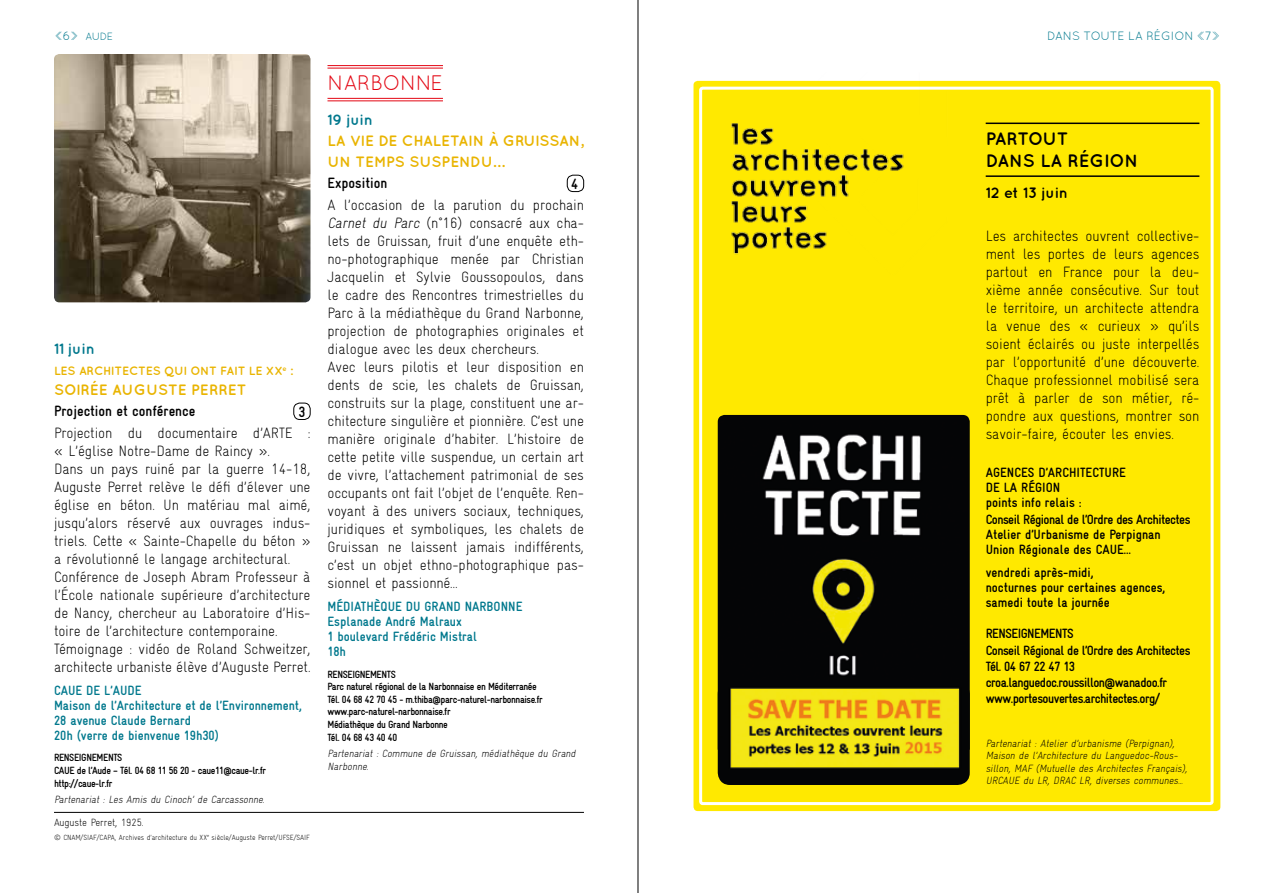
<style>
.page{position:relative;width:1276px;height:893px;background:#fff}
.page>*{position:absolute;margin:0;border:0;box-sizing:border-box;transform-origin:0 0}
.t1{font:21px "Quicksand";letter-spacing:-.015em;color:#e30613}
.t2{font:700 18px/21.6px "Quicksand";letter-spacing:-.02em;color:#000}
.t3{font:300 condensed 15px/18px "Gravur";letter-spacing:-.01em;color:#000}
.t4{font:700 15px "Quicksand";color:#e9b400}
.t5{font:700 condensed 15px "Gravur";color:#000}
.t6{font:700 15px "Quicksand";color:#00788d}
.t7{font:700 15px "Quicksand";color:#000}
.t8{font:700 condensed 13.5px/15.3px "Gravur";color:#000}
.t9{font:700 condensed 13.5px/15px "Gravur";color:#00788d}
.t10{font:700 condensed 13.5px/16.2px "Gravur";letter-spacing:-.04em;color:#000}
.t11{font:700 12px "Quicksand";letter-spacing:-.01em;color:#e9b400}
.t12{font:12px "Quicksand";color:#00788d}
.t13{font:300 12px "Quicksand";color:#00788d}
.t14{font:italic 300 condensed 10.5px/12.6px "Gravur";color:#000}
.t15{font:700 condensed 10.5px/12.6px "Gravur";letter-spacing:-.04em;color:#000}
.t16{font:300 condensed 10.5px "Gravur";letter-spacing:-.01em;color:#000}
.t17{font:300 condensed 7.5px "Gravur";letter-spacing:-.01em;color:#000}
.s1{font-weight:400}
.s2{font-weight:400;font-size:10.5px}
.s3{font-style:italic}
.s4{font-weight:300}
</style>
<div class="page">
<hr style="left:54px;top:812px;width:530px;height:1px;background:#000">
<hr style="left:638px;top:0;width:1px;height:893px;background:#000">
<div style="left:693px;top:81px;width:527px;height:730px;background:#ffe900;border-radius:4px"></div>
<div style="left:699px;top:87px;width:514px;height:718px;border:3px solid #fff;border-radius:2px"></div>
<hr style="left:327px;top:65px;width:116px;height:1px;background:#e30613">
<hr style="left:327px;top:68px;width:116px;height:1px;background:#e30613">
<hr style="left:327px;top:98px;width:116px;height:1px;background:#e30613">
<hr style="left:327px;top:101px;width:116px;height:1px;background:#e30613">
<div style="left:293px;top:403px;width:17px;height:17px;border:1px solid #000;border-radius:6px"></div>
<div style="left:567px;top:175px;width:17px;height:17px;border:1px solid #000;border-radius:6px"></div>
<img style="left:54px;top:54px;width:256px;height:248px">
<hr style="left:985px;top:123px;width:214px;height:1px;background:#000">
<hr style="left:985px;top:175px;width:214px;height:2px;background:#000">
<img style="left:714px;top:80px;width:248px;height:175px">
<img style="left:718px;top:415px;width:251px;height:267px">
<img style="left:718px;top:682px;width:251px;height:103px">
<p class="t13" style="left:55px;top:29px;width:58px">&lt;&lt;<span class="s1">6</span>&gt;&gt; <span class="s2">AUDE</span></p>
<p class="t6" style="left:54px;top:340px;width:42px">11 JUIN</p>
<p class="t11" style="left:54px;top:364px;width:41px">LES ARCHITECTES</p>
<p class="t11" style="left:164px;top:364px;width:63px">QUI ONT FAIT</p>
<p class="t11" style="left:249px;top:364px;width:46px">LE XX<sup>E</sup> :</p>
<p class="t4" style="left:54px;top:380px;width:80px">SOIRÉE AUGUSTE</p>
<p class="t4" style="left:191px;top:380px;width:19px">PERRET</p>
<p class="t5" style="left:54px;top:402px;width:143px">Projection et conférence</p>
<p class="t3" style="left:54px;top:424px;width:258px">Projection du documentaire d’ARTE : « L’église N otre-Dame de Raincy ».<br>Dans un pays ruiné par la guerre 14-18, Auguste Perret relève le défi d’élever une église en béton. U n matériau mal aimé, jusqu’alors réservé aux ouvrages indus&shy;triels. Cette « Sainte-Chapelle du béton » a révolutionné le langage architectural.<br>Conférence de Joseph Abram Professeur à l’École nationale supérieure d’architecture de Nancy, chercheur au Laboratoire d’His&shy;toire de l’architecture contemporaine.<br>Témoignage : vidéo de Roland Schweitzer, architecte urbaniste élève d’Auguste Perret.</p>
<p class="t9" style="left:54px;top:683px;width:249px">CAUE de l’Aud e<br>Maison de l’Architecture et de l’Environnement,<br>28 avenue Claude Bernard<br>20h (verre de bienvenue 19h30)</p>
<p class="t15" style="left:54px;top:751px;width:213px">Renseign ements<br>CAUE de l’Aude – Tél. 04 68 11 56 20 - caue11@caue-lr.fr http://caue-lr.fr</p>
<p class="t14" style="left:54px;top:794px;width:214px">Partenariat : Les Amis du Cinoch’ de Carcassonne.</p>
<p class="t5" style="left:298px;top:403px;width:8px">3</p>
<p class="t16" style="left:54px;top:817px;width:91px">Auguste Perret, 1925.</p>
<p class="t17" style="left:54px;top:833px;width:257px">© CNAM/SIAF/CAPA, Archives d’architecture du XX<sup>e</sup> siècle/Auguste Perret/U FSE/SAIF</p>
<h1 class="t1" style="left:327px;top:70px;width:44px">NARBO</h1>
<h1 class="t1" style="left:400px;top:70px;width:40px">NNE</h1>
<p class="t6" style="left:327px;top:110px;width:47px">19 JUIN</p>
<p class="t4" style="left:327px;top:131px;width:32px">LA VIE</p>
<p class="t4" style="left:378px;top:131px;width:33px">DE CHALETAI</p>
<p class="t4" style="left:473px;top:131px;width:53px">N À GRUISSA</p>
<p class="t4" style="left:569px;top:131px;width:17px">N,</p>
<p class="t4" style="left:327px;top:152px;width:39px">UN TEMPS</p>
<p class="t4" style="left:409px;top:152px;width:11px">SUSPE</p>
<p class="t4" style="left:459px;top:152px;width:45px">NDU…</p>
<p class="t5" style="left:327px;top:174px;width:61px">Exposition</p>
<p class="t3" style="left:327px;top:196px;width:258px">A l’occasion de la parution du prochain <span class="s3">Carnet du Parc</span> (n°16) consacré aux cha&shy;lets de Gruissan, fruit d’une enquête eth&shy;no-photographique menée par Christian Jacquelin et Sylvie Goussopoulos, dans le cadre des Rencontres trimestrielles du Parc à la médiathèque du Grand Narbonne, projection de photographies originales et dialogue avec les deux chercheurs.<br>Avec leurs pilotis et leur disposition en dents de scie, les chalets de Gruissan, construits sur la plage, constituent une ar&shy;chitecture singulière et pionnière. C’est une manière originale d’habiter. L’histoire de cette petite ville suspendue, un certain art de vivre, l’attachement patrimonial de ses occupants ont fait l’objet de l’enquête. Ren&shy;voyant à des univers sociaux, techniques, juridiques et symboliques, les chalets de Gruissan ne laissent jamais indifférents, c’est un objet ethno-photographique pas&shy;sionnel et passionné…</p>
<p class="t9" style="left:327px;top:599px;width:112px">Médiathèque du Grand</p>
<p class="t9" style="left:465px;top:599px;width:16px">Narbonn</p>
<p class="t9" style="left:516px;top:599px;width:8px">e</p>
<p class="t9" style="left:327px;top:614px;width:151px">Esplanade André Malraux<br>1 boulevard Frédéric Mistral<br>18h</p>
<p class="t15" style="left:327px;top:668px;width:217px">Renseign ements<br>Parc naturel régional de la Narbonnaise en Méditerranée Tél. 04 68 42 70 45 - m.thiba@parc-naturel-narbonnaise.fr www.parc-naturel-narbonnaise.fr<br>Médiathèque du Grand Narbonne<br>Tél. 04 68 43 40 40</p>
<p class="t14" style="left:327px;top:747px;width:252px">Partenariat : Commune de Gruissan, médiathèque du Grand<br>Narbonne.</p>
<p class="t5" style="left:571px;top:175px;width:9px">4</p>
<p class="t12" style="left:1047px;top:29px;width:175px">DAN S TOUTE LA RÉGI ON <span class="s4">&lt;&lt;</span>7<span class="s4">&gt;&gt;</span></p>
<p class="t2" style="left:985px;top:128px;width:150px">PARTOUT<br>DAN S LA RÉGION</p>
<p class="t7" style="left:985px;top:183px;width:84px">12 ET 13 JUIN</p>
<p class="t3" style="left:985px;top:227px;width:215px;text-align:justify">Les architectes ouvrent collective&shy;ment les portes de leurs agences partout en France pour la deu&shy;xième année consécutive. Sur tout le territoire, un architecte attendra la venue des « curieux » qu’ils soient éclairés ou juste interpellés par l’opportunité d’une découverte.<br>Chaque professionnel mobilisé sera prêt à parler de son métier, ré&shy;pondre aux questions, montrer son savoir-faire, écouter les envies.</p>
<p class="t10" style="left:985px;top:465px;width:71px">Agences d’arch</p>
<p class="t10" style="left:1076px;top:465px;width:24px">itectur</p>
<p class="t10" style="left:1119px;top:465px;width:8px">e</p>
<p class="t8" style="left:985px;top:480px;width:206px">de la région<br>points info relais :<br>Conseil Régional de l’Ordre des Architectes<br>Atelier d’Urbanisme de Perpignan<br>Union Régionale des CAUE…</p>
<p class="t8" style="left:985px;top:565px;width:181px">vendredi après-midi,<br>nocturnes pour certaines agences, samedi toute la journée</p>
<p class="t10" style="left:985px;top:626px;width:206px">Renseign ements<br>Conseil Régional de l’Ordre des Architectes<br>Tél. 04 67 22 47 13 croa.languedoc.roussillon@wanadoo.fr www.portesouvertes.architectes.org/</p>
<p class="t14" style="left:985px;top:737px;width:205px">Partenariat : Atelier d’urbanisme (Perpignan), Maison de l’Architecture du Languedoc-Rous&shy;sillon, MAF (Mutuelle des Architectes Français), U RCAUE du LR, DRAC LR, diverses communes...</p>
</div>
